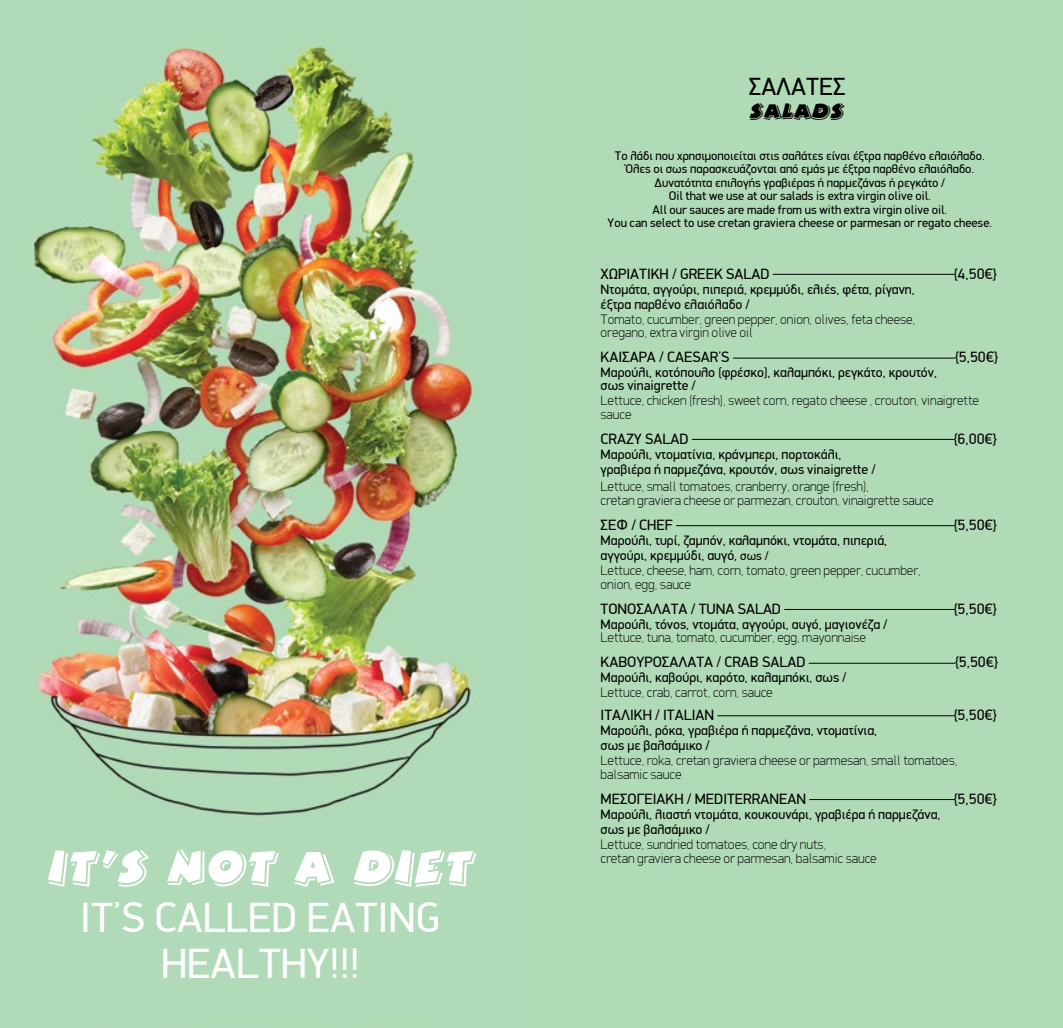
<style>
.page{position:relative;width:1063px;height:1028px;background:#fff}
.page>*{position:absolute;margin:0;border:0;box-sizing:border-box;transform-origin:0 0}
.t1{font:55px "Bertram";color:#fff}
.t2{font:42.5px/45.5px "PF Din Display";color:#fff;text-align:center}
.t3{font:25px "PF Din Display";color:#000}
.t4{font:25px "Bertram";color:#000}
.t5{font:15px "PF Din Display";color:#000}
.t6{font:13.75px/15px "PF Din Display";color:#000}
.t7{font:100 13.75px/13.8px "PF Din Display";color:#000}
.t8{font:12.5px/13.5px "PF Din Display";color:#000;text-align:center}
.s1{font-size:12.5px}
.s2{font-weight:100}
</style>
<div class="page">
<div style="left:522px;top:0;width:541px;height:1028px;background:#b1dbb7"></div>
<hr style="left:773px;top:274px;width:181px;height:1px;background:#000">
<hr style="left:733px;top:358px;width:222px;height:1px;background:#000">
<hr style="left:692px;top:439px;width:262px;height:1px;background:#000">
<hr style="left:676px;top:525px;width:278px;height:1px;background:#000">
<hr style="left:784px;top:609px;width:170px;height:1px;background:#000">
<hr style="left:809px;top:663px;width:146px;height:1px;background:#000">
<hr style="left:717px;top:715px;width:237px;height:1px;background:#000">
<hr style="left:809px;top:799px;width:145px;height:1px;background:#000">
<img style="left:0;top:0;width:522px;height:1028px">
<h1 class="t1" style="left:48px;top:835px;width:427px">IT’S NOT A DIET</h1>
<h2 class="t2" style="left:80px;top:894px;width:362px">IT’S CALLED EATING<br>HEALTHY!!!</h2>
<h3 class="t3" style="left:749px;top:72px;width:98px">ΣΑΛΑΤΕΣ</h3>
<h3 class="t4" style="left:750px;top:97px;width:96px">SALADS</h3>
<p class="t8" style="left:608px;top:149px;width:386px">Το λάδι που χρησιμοποιείται στις σαλάτες είναι έξτρα παρθένο ελαιόλαδο.<br>Όλες οι σως παρασκευάζονται από εμάς με έξτρα παρθένο ελαιόλαδο.<br>Δυνατότητα επιλογής γραβιέρας ή παρμεζάνας ή ρεγκάτο /<br>Oil that we use at our salads is extra virgin olive oil.<br>All our sauces are made from us with extra virgin olive oil.<br>You can select to use cretan graviera cheese or parmesan or regato cheese.</p>
<p class="t5" style="left:601px;top:264px;width:170px">ΧΩΡΙΑΤΙΚΗ / GREEK SALAD</p>
<p class="t5" style="left:954px;top:264px;width:45px">{4,50€}</p>
<p class="t6" style="left:601px;top:281px;width:316px">Ντομάτα, αγγούρι, πιπεριά, κρεμμύδι, ελιές, φέτα, ρίγανη, έξτρα παρθένο ελαιόλαδο /</p>
<p class="t7" style="left:601px;top:312px;width:316px">Tomato, cucumber, green pepper, onion, olives, feta cheese, oregano, extra virgin olive oil</p>
<p class="t5" style="left:601px;top:348px;width:131px">ΚΑΙΣΑΡΑ / CAESAR’S</p>
<p class="t5" style="left:955px;top:348px;width:45px">{5,50€}</p>
<p class="t6" style="left:601px;top:366px;width:338px;line-height:12.5px">Μαρούλι, κοτόπουλο (φρέσκο), καλαμπόκι, ρεγκάτο, κρουτόν, σως vinaigrette /</p>
<p class="t7" style="left:601px;top:393px;width:380px">Lettuce, chicken (fresh), sweet corn, regato cheese , crouton, vinaigrette sauce</p>
<p class="t5" style="left:601px;top:429px;width:90px">CRAZY SALAD</p>
<p class="t5" style="left:954px;top:429px;width:45px">{6,00€}</p>
<p class="t6" style="left:601px;top:446px;width:277px">Μαρούλι, ντοματίνια, κράνμπερι, πορτοκάλι, γραβιέρα ή παρμεζάνα, κρουτόν, σως vinaigrette /</p>
<p class="t7" style="left:601px;top:479px;width:334px">Lettuce, small tomatoes, cranberry, orange (fresh),<br>cretan graviera cheese or parmezan, crouton, vinaigrette sauce</p>
<p class="t5" style="left:601px;top:515px;width:74px">ΣΕΦ / CHEF</p>
<p class="t5" style="left:954px;top:515px;width:45px">{5,50€}</p>
<p class="t6" style="left:601px;top:532px;width:322px">Μαρούλι, τυρί, ζαμπόν, καλαμπόκι, ντομάτα, πιπεριά, αγγούρι, κρεμμύδι, αυγό, <span class="s1">σως /<br></span><span class="s2">Lettuce, cheese, ham, corn, tomato, green pepper, cucumber,</span></p>
<p class="t7" style="left:601px;top:577px;width:92px">onion, egg, sauce</p>
<p class="t5" style="left:601px;top:599px;width:182px">ΤΟΝΟΣΑΛΑΤΑ / TUNA SALAD</p>
<p class="t5" style="left:954px;top:599px;width:45px">{5,50€}</p>
<p class="t6" style="left:601px;top:616px;width:289px">Μαρούλι, τόνος, ντομάτα, αγγούρι, αυγό, μαγιονέζα /</p>
<p class="t7" style="left:601px;top:631px;width:267px">Lettuce, tuna, tomato, cucumber, egg, mayonnaise</p>
<p class="t5" style="left:601px;top:653px;width:206px">ΚΑΒΟΥΡΟΣΑΛΑΤΑ / CRAB SALAD</p>
<p class="t5" style="left:955px;top:653px;width:45px">{5,50€}</p>
<p class="t6" style="left:601px;top:670px;width:248px">Μαρούλι, καβούρι, καρότο, καλαμπόκι, σως /</p>
<p class="t7" style="left:601px;top:686px;width:174px">Lettuce, crab, carrot, corn, sauce</p>
<p class="t5" style="left:601px;top:705px;width:115px">ΙΤΑΛΙΚΗ / ITALIAN</p>
<p class="t5" style="left:954px;top:705px;width:45px">{5,50€}</p>
<p class="t6" style="left:601px;top:722px;width:278px">Μαρούλι, ρόκα, γραβιέρα ή παρμεζάνα, ντοματίνια, σως με βαλσάμικο /</p>
<p class="t7" style="left:601px;top:753px;width:358px">Lettuce, roka, cretan graviera cheese or parmesan, small tomatoes, balsamic sauce</p>
<p class="t5" style="left:601px;top:789px;width:207px">ΜΕΣΟΓΕΙΑΚΗ / MEDITERRANEAN</p>
<p class="t5" style="left:954px;top:789px;width:45px">{5,50€}</p>
<p class="t6" style="left:601px;top:806px;width:341px">Μαρούλι, λιαστή ντομάτα, κουκουνάρι, γραβιέρα ή παρμεζάνα, σως με βαλσάμικο /</p>
<p class="t7" style="left:601px;top:837px;width:278px">Lettuce, sundried tomatoes, cone dry nuts,<br>cretan graviera cheese or parmesan, balsamic sauce</p>
</div>
